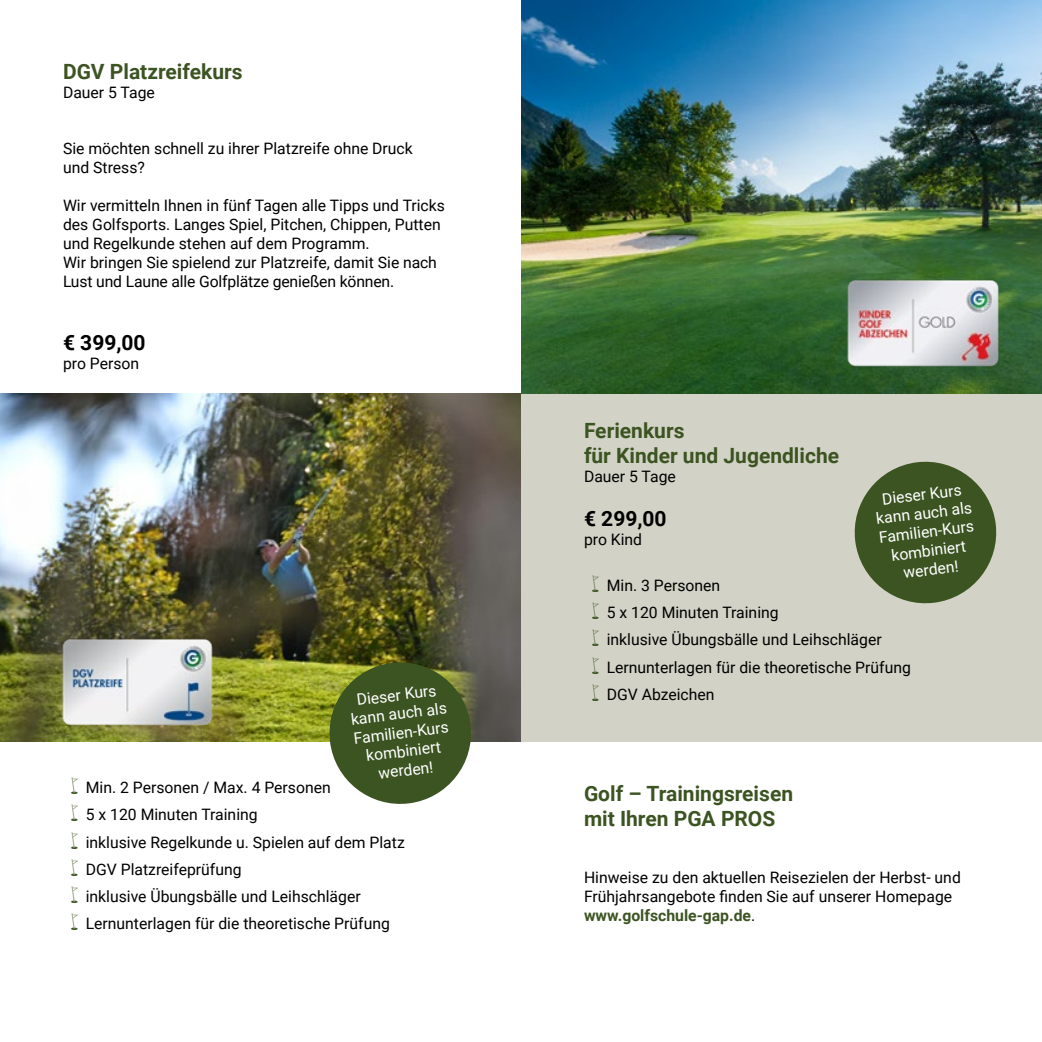
<style>
.page{position:relative;width:1042px;height:1042px;background:#fff}
.page>*{position:absolute;margin:0;border:0;box-sizing:border-box;transform-origin:0 0}
.t1{font:700 21px/25.2px "Roboto";color:#3c5422}
.t2{font:700 21px "Roboto";color:#000}
.t3{font:15.75px/27.3px "Roboto";color:#000}
.t4{font:15.75px/18.9px "Roboto";color:#fff;text-align:center}
.s1{font-weight:700;color:#3c5422}
</style>
<div class="page">
<div style="left:521px;top:357px;width:521px;height:385px;background:#d2d3c6"></div>
<img style="left:0;top:393px;width:521px;height:349px">
<img style="left:521px;top:0;width:521px;height:393px">
<img style="left:52px;top:626px;width:174px;height:112px">
<img style="left:837px;top:268px;width:174px;height:111px">
<svg style="left:854px;top:461px;width:143px;height:143px"></svg>
<svg style="left:325px;top:658px;width:150px;height:146px;background:#5d6f3f"></svg>
<h1 class="t1" style="left:63px;top:58px;width:181px">DGV Platzreifekurs</h1>
<p class="t3" style="left:63px;top:78px;width:93px">Dauer 5 Tage</p>
<p class="t3" style="left:63px;top:139px;width:351px;line-height:18.9px">Sie möchten schnell zu ihrer Platzreife ohne Druck und Stress?</p>
<p class="t3" style="left:63px;top:195px;width:383px;line-height:18.9px">Wir vermitteln Ihnen in fünf Tagen alle Tipps und Tricks des Golfsports. Langes Spiel, Pitchen, Chippen, Putten und Regelkunde stehen auf dem Programm.<br>Wir bringen Sie spielend zur Platzreife, damit Sie nach Lust und Laune alle Golfplätze genießen können.</p>
<h1 class="t2" style="left:63px;top:327px;width:84px">€ 399,00</h1>
<p class="t3" style="left:63px;top:349px;width:78px">pro Person</p>
<p class="t4" style="left:347px;top:691px;width:98px;rotate:-7deg">Dieser Kurs kann auch als<br>Familien-Kurs kombiniert werden!</p>
<p class="t3" style="left:86px;top:773px;width:320px">Min. 2 Personen / Max. 4 Personen<br>5 x 120 Minuten Training<br>inklusive Regelkunde u. Spielen auf dem Platz DGV Platzreifeprüfung<br>inklusive Übungsbälle und Leihschläger Lernunterlagen für die theoretische Prüfung</p>
<h1 class="t1" style="left:584px;top:417px;width:257px">Ferienkurs<br>für Kinder und Jugendliche</h1>
<p class="t3" style="left:584px;top:462px;width:93px">Dauer 5 Tage</p>
<h1 class="t2" style="left:584px;top:503px;width:84px">€ 299,00</h1>
<p class="t3" style="left:584px;top:525px;width:60px">pro Kind</p>
<p class="t3" style="left:607px;top:571px;width:306px">Min. 3 Personen<br>5 x 120 Minuten Training<br>inklusive Übungsbälle und Leihschläger<br>Lernunterlagen für die theoretische Prüfung<br>DGV Abzeichen</p>
<p class="t4" style="left:873px;top:490px;width:98px;rotate:-7deg">Dieser Kurs kann auch als<br>Familien-Kurs kombiniert werden!</p>
<h1 class="t1" style="left:584px;top:780px;width:211px">Golf – Trainingsreisen mit Ihren PGA PROS</h1>
<p class="t3" style="left:584px;top:867px;width:378px;line-height:18.9px">Hinweise zu den aktuellen Reisezielen der Herbst- und<br>Frühjahrsangebote finden Sie auf unserer Homepage <span class="s1">www.golfschule-gap.de</span>.</p>
</div>
